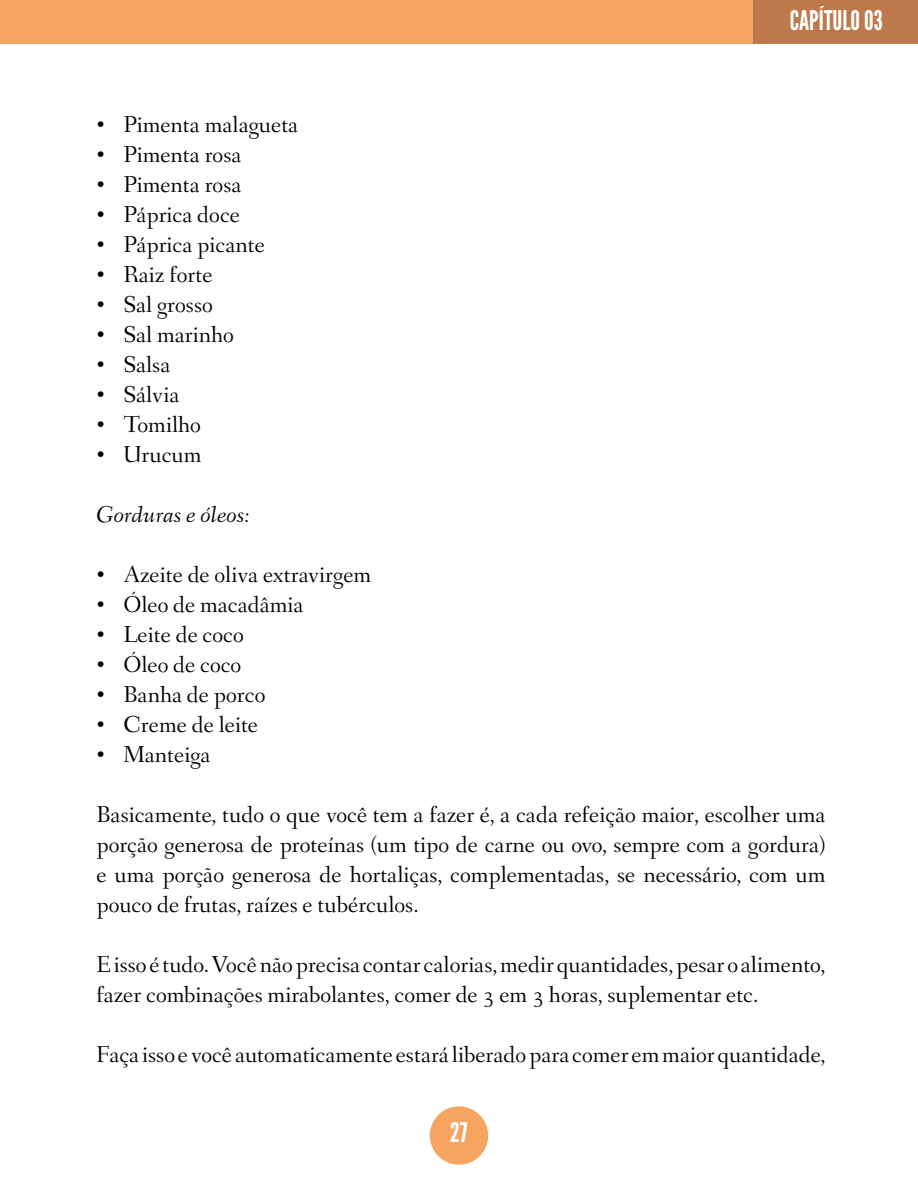
<style>
.page{position:relative;width:918px;height:1188px;background:#fff}
.page>*{position:absolute;margin:0;border:0;box-sizing:border-box;transform-origin:0 0}
.t1{font:27px "League Gothic";color:#fffffe}
.t2{font:27px "League Gothic";color:#fff}
.t3{font:24px/30px "Fanwood";color:#000;text-align:justify}
.t4{font:italic 24px "Fanwood";color:#000}
</style>
<div class="page">
<div style="left:0;top:0;width:754px;height:44px;background:#f6a561"></div>
<div style="left:754px;top:0;width:164px;height:44px;background:#bd784b"></div>
<div style="left:430px;top:1106px;width:58px;height:59px;background:#f6a561;border-radius:50%"></div>
<p class="t3" style="left:96px;top:111px;width:203px">• Pimenta malagueta</p>
<p class="t3" style="left:96px;top:141px;width:147px">• Pimenta rosa</p>
<p class="t3" style="left:96px;top:171px;width:147px">• Pimenta rosa</p>
<p class="t3" style="left:96px;top:201px;width:145px">• Páprica doce</p>
<p class="t3" style="left:96px;top:231px;width:170px">• Páprica picante</p>
<p class="t3" style="left:96px;top:261px;width:118px">• Raiz forte</p>
<p class="t3" style="left:96px;top:291px;width:118px">• Sal grosso</p>
<p class="t3" style="left:96px;top:321px;width:139px">• Sal marinho</p>
<p class="t3" style="left:96px;top:351px;width:76px">• Salsa</p>
<p class="t3" style="left:96px;top:381px;width:84px">• Sálvia</p>
<p class="t3" style="left:96px;top:411px;width:106px">• Tomilho</p>
<p class="t3" style="left:96px;top:441px;width:107px">• Urucum</p>
<p class="t4" style="left:96px;top:501px;width:154px">Gorduras e óleos:</p>
<p class="t1" style="left:790px;top:5px;width:94px">CAPÍTULO 03</p>
<p class="t3" style="left:96px;top:561px;width:276px">• Azeite de oliva extravirgem</p>
<p class="t3" style="left:96px;top:591px;width:209px">• Óleo de macadâmia</p>
<p class="t3" style="left:96px;top:621px;width:149px">• Leite de coco</p>
<p class="t3" style="left:96px;top:651px;width:146px">• Óleo de coco</p>
<p class="t3" style="left:96px;top:681px;width:170px">• Banha de porco</p>
<p class="t3" style="left:96px;top:711px;width:163px">• Creme de leite</p>
<p class="t3" style="left:96px;top:741px;width:116px">• Manteiga</p>
<p class="t3" style="left:96px;top:801px;width:731px">Basicamente, tudo o que você tem a fazer é, a cada refeição maior, escolher uma porção generosa de proteínas (um tipo de carne ou ovo, sempre com a gordura) e uma porção generosa de hortaliças, complementadas, se necessário, com um pouco de frutas, raízes e tubérculos.</p>
<p class="t3" style="left:96px;top:951px;width:730px">E isso é tudo. Você não precisa contar calorias, medir quantidades, pesar o alimento, fazer combinações mirabolantes, comer de 3 em 3 horas, suplementar etc.</p>
<p class="t3" style="left:96px;top:1041px;width:731px">Faça isso e você automaticamente estará liberado para comer em maior quantidade,</p>
<p class="t2" style="left:450px;top:1116px;width:19px">27</p>
</div>
